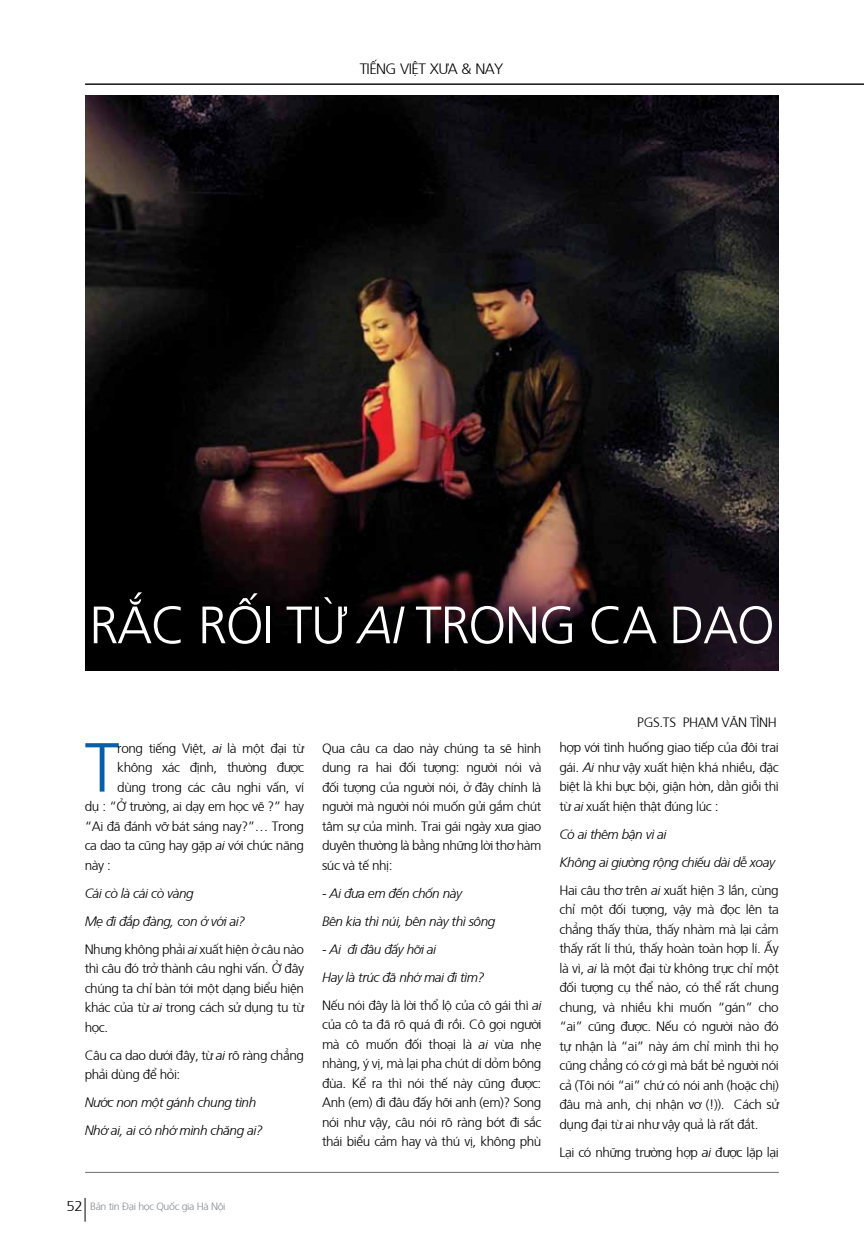
<style>
.page{position:relative;width:864px;height:1242px;background:#fff}
.page>*{position:absolute;margin:0;border:0;box-sizing:border-box;transform-origin:0 0}
.t1{font:300 69.3px "Frutiger";color:#0061aa}
.t2{font:300 52.5px "Frutiger";letter-spacing:.085em;color:#fff}
.t3{font:300 15px "Frutiger";color:#000}
.t4{font:300 13.5px/19.5px "Frutiger";letter-spacing:-.03em;color:#000;text-align:justify}
.t5{font:italic 300 13.5px/28px "Frutiger";letter-spacing:-.03em;color:#000}
.t6{font:300 10.5px "Frutiger";letter-spacing:-.03em;color:#828b92}
.s1{font-style:italic}
.s2{font-style:normal}
.s3{font-size:14.25px;color:#000}
</style>
<div class="page">
<img style="left:85px;top:96px;width:693px;height:574px">
<hr style="left:85px;top:1172px;width:693px;height:1px;background:#6d6e71">
<svg style="left:85px;top:1198px;width:1px;height:23px"></svg>
<hr style="left:85px;top:84px;width:778px;height:1px;background:#0a0a0b">
<p class="t3" style="left:359px;top:59px;width:19px">TIẾNG</p>
<p class="t3" style="left:400px;top:59px;width:85px">VIỆT XƯA &amp; NAY</p>
<h2 class="t2" style="left:89px;top:588px;width:414px">rắc rối TỪ <span class="s1">AI</span> TRONG</h2>
<h2 class="t2" style="left:588px;top:588px;width:150px">CA DAO</h2>
<p class="t4" style="left:637px;top:712px;width:94px">PGS .TS PHẠM VĂN</p>
<p class="t4" style="left:749px;top:712px;width:8px">TÌNH</p>
<h1 class="t1" style="left:85px;top:719px;width:35px">T</h1>
<p class="t4" style="left:117px;top:737px;width:188px">rong tiếng Việt, <span class="s1">ai</span> là một đại từ</p>
<p class="t4" style="left:117px;top:756px;width:188px">không xác định, thường được</p>
<p class="t4" style="left:117px;top:776px;width:188px">dùng trong các câu nghi vấn, ví</p>
<p class="t4" style="left:85px;top:795px;width:221px">dụ : “Ở trường, ai dạy em học vẽ ?” hay</p>
<p class="t4" style="left:85px;top:815px;width:221px">“Ai đã đánh vỡ bát sáng nay?”… Trong</p>
<p class="t4" style="left:85px;top:834px;width:221px">ca dao ta cũng hay gặp <span class="s1">ai</span> với chức năng</p>
<p class="t4" style="left:85px;top:854px;width:28px">này :</p>
<p class="t5" style="left:85px;top:878px;width:221px">Cái cò là cái cò vàng<br>Mẹ đi đắp đàng, con ở với ai?<br><span class="s2">Nhưng không phải</span> ai <span class="s2">xuất hiện ở câu nào</span></p>
<p class="t4" style="left:85px;top:957px;width:221px">thì câu đó trở thành câu nghi vấn. ở đây chúng ta chỉ bàn tới một dạng biểu hiện khác của từ <span class="s1">ai</span> trong cách sử dụng tu từ học.</p>
<p class="t4" style="left:85px;top:1044px;width:221px">C âu ca dao dưới đây, từ <span class="s1">ai</span> rõ ràng chẳng phải dùng để hỏi:</p>
<p class="t5" style="left:85px;top:1087px;width:180px">Nước non một gánh chung tình<br>Nhớ ai, ai có nhớ mình chăng ai?</p>
<p class="t4" style="left:322px;top:737px;width:221px">Qua câu ca dao này chúng ta sẽ hình dung ra hai đối tượng: người nói và đối tượng của người nói, ở đây chính là người mà người nói muốn gửi gắm chút tâm sự của mình. Trai gái ngày xưa giao duyên thường là bằng những lời thơ hàm súc và tế nhị:</p>
<p class="t5" style="left:322px;top:878px;width:175px">- Ai đưa em đến chốn này<br>Bên kia thì núi, bên này thì sông</p>
<p class="t5" style="left:322px;top:934px;width:221px">- Ai đi đâu đấy hỡi ai<br>Hay là trúc đã nhớ mai đi tìm?<br><span class="s2">Nếu nói đây là lời thổ lộ của cô gái thì</span> ai</p>
<p class="t4" style="left:322px;top:1013px;width:221px">của cô ta đã rõ quá đi rồi. Cô gọi người mà cô muốn đối thoại là <span class="s1">ai</span> vừa nhẹ nhàng, ý vị, mà lại pha chút dí dỏm bông đùa. Kể ra thì nói thế này cũng được:<br>Anh (em) đi đâu đấy hỡi anh (em)? Song nói như vậy, câu nói rõ ràng bớt đi sắc thái biểu cảm hay và thú vị, không phù</p>
<p class="t6" style="left:67px;top:1198px;width:160px"><span class="s3">52</span> Bản tin Đại học Quốc gia Hà Nội</p>
<p class="t4" style="left:559px;top:737px;width:221px">hợp với tình huống giao tiếp của đôi trai gái. <span class="s1">Ai</span> như vậy xuất hiện khá nhiều, đặc biệt là khi bực bội, giận hờn, dằn giỗi thì từ <span class="s1">ai</span> xuất hiện thật đúng lúc :</p>
<p class="t5" style="left:559px;top:819px;width:221px">Có ai thêm bận vì ai<br>Không ai giường rộng chiếu dài dễ xoay<br><span class="s2">Hai câu thơ trên</span> ai <span class="s2">xuất hiện 3 lần, cùng</span></p>
<p class="t4" style="left:559px;top:899px;width:221px">chỉ một đối tượng, vậy mà đọc lên ta chẳng thấy thừa, thấy nhàm mà lại cảm thấy rất lí thú, thấy hoàn toàn hợp lí. ấy là vì, <span class="s1">ai</span> là một đại từ không trực chỉ một đối tượng cụ thể nào, có thể rất chung chung, và nhiều khi muốn “gán” cho “ai” cũng được. Nếu có người nào đó tự nhận là “ai” này ám chỉ mình thì họ cũng chẳng có cớ gì mà bắt bẻ người nói cả (Tôi nói “ai” chứ có nói anh (hoặc chị) đâu mà anh, chị nhận vơ (!)). Cách sử dụng đại từ ai như vậy quả là rất đắt.</p>
<p class="t4" style="left:559px;top:1141px;width:221px">Lại có những trường hợp <span class="s1">ai</span> được lặp lại</p>
</div>
